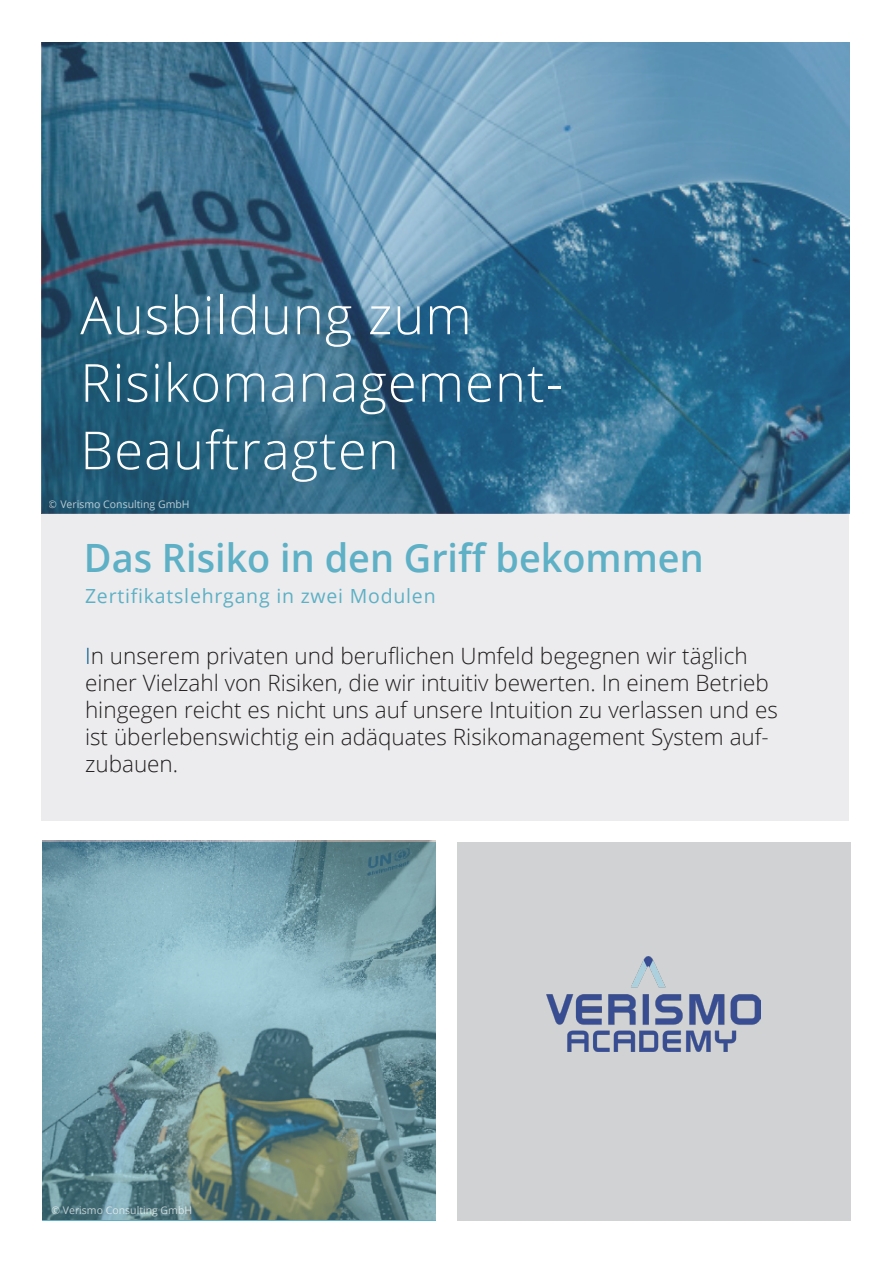
<style>
.page{position:relative;width:893px;height:1263px;background:#fff}
.page>*{position:absolute;margin:0;border:0;box-sizing:border-box;transform-origin:0 0}
.t1{font:300 52.5px "Open Sans";letter-spacing:.02em;color:#fff}
.t2{font:600 39px "Open Sans";color:#5db0c5}
._01_Cover_Untertitel{font:300 22.5px/27px "Open Sans";color:#231f20}
.t3{font:19.5px "Open Sans";letter-spacing:.04em;color:#5db0c5}
.t4{font:10.5px "Open Sans";color:#fff}
.s1{color:#00578b}
</style>
<div class="page">
<div style="left:41px;top:43px;width:808px;height:778px;background:#ececee"></div>
<div style="left:457px;top:842px;width:393px;height:378px;background:#d1d2d4"></div>
<img style="left:546px;top:956px;width:214px;height:95px">
<img style="left:43px;top:841px;width:393px;height:378px">
<img style="left:41px;top:43px;width:809px;height:470px">
<p class="t1" style="left:80px;top:279px;width:393px">Ausbildung zum</p>
<p class="t1" style="left:80px;top:347px;width:484px">Risikomanagement-</p>
<p class="t1" style="left:80px;top:414px;width:320px">Beauftragten</p>
<p class="t4" style="left:49px;top:497px;width:142px">© Verismo Consulting GmbH</p>
<p class="t2" style="left:84px;top:531px;width:621px">Das Risiko in den Griff bekommen</p>
<p class="t3" style="left:85px;top:582px;width:352px">Zertifikatslehrgang in zwei Modulen</p>
<p class="_01_Cover_Untertitel" style="left:85px;top:641px;width:694px"><span class="s1">I</span>n unserem privaten und beruflichen Umfeld begegnen wir täglich einer Vielzahl von Risiken, die wir intuitiv bewerten. In einem Betrieb hingegen reicht es nicht uns auf unsere Intuition zu verlassen und es ist überlebenswichtig ein adäquates Risikomanagement System auf&shy;zubauen.</p>
<p class="t4" style="left:51px;top:1203px;width:142px">© Verismo Consulting GmbH</p>
</div>
